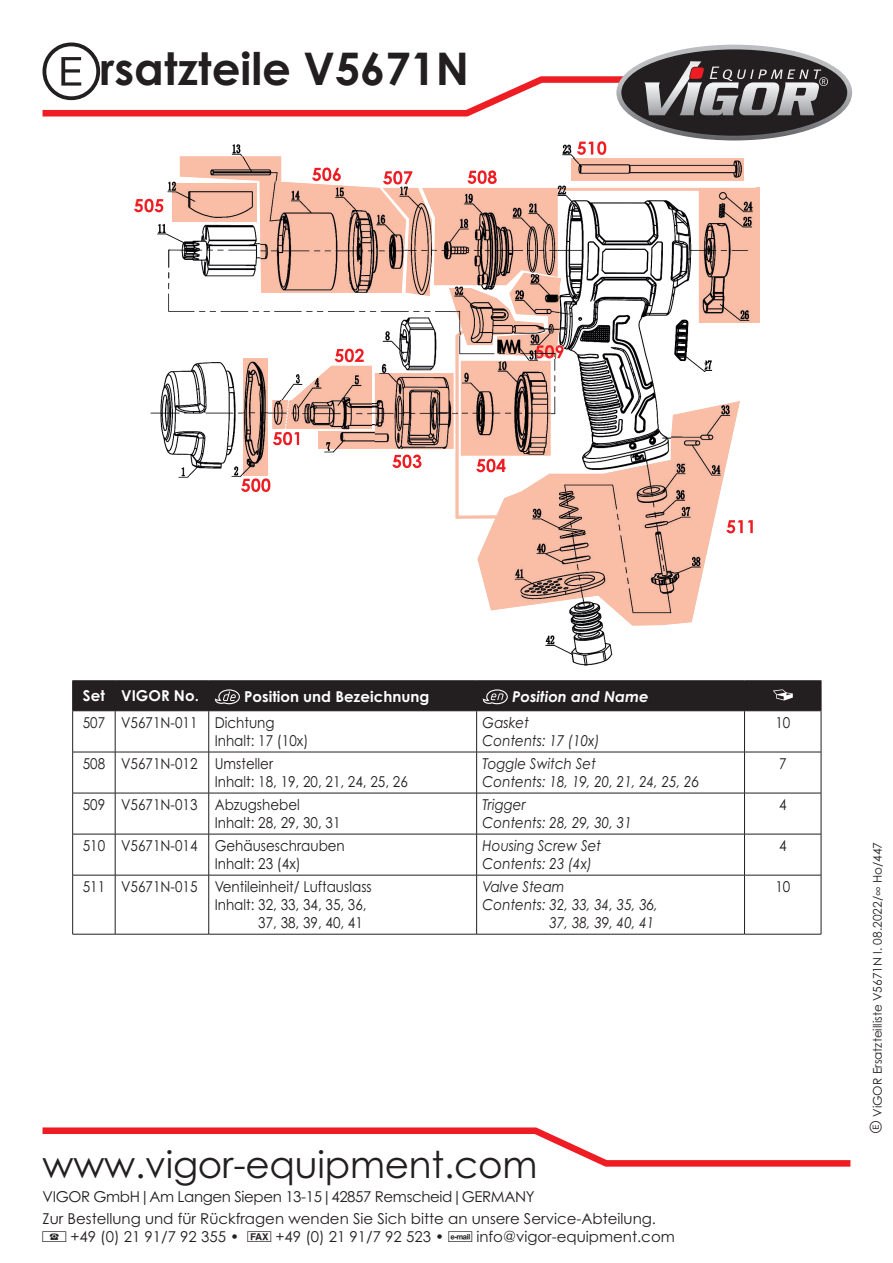
<style>
.page{position:relative;width:893px;height:1263px;background:#fff}
.page>*{position:absolute;margin:0;border:0;box-sizing:border-box;transform-origin:0 0}
.t1{font:700 45px "Century Gothic Pro Cyr";color:#231f20}
.t2{font:37.35px "Century Gothic Pro Cyr";letter-spacing:-.005em;color:#231f20}
.t3{font:700 18px "Century Gothic Pro Cyr";color:#ee1d23}
.t4{font:15px/18px "Century Gothic Pro Cyr";color:#231f20;scale:.9 1}
.t5{font:italic 15px/18px "Century Gothic Pro Cyr";color:#231f20;scale:.9 1}
.t6{font:15px/18px "Century Gothic Pro Cyr";color:#231f20}
.t7{font:15px "Century Gothic Pro Cyr";letter-spacing:-.025em;color:#231f20}
.t8{font:700 15px "Century Gothic Pro Cyr";color:#fff}
.t9{font:italic 700 15px "Century Gothic Pro Cyr";color:#fff}
.t10{font:12px "Century Gothic Pro Cyr";color:#231f20}
</style>
<div class="page">
<svg style="left:42px;top:1127px;width:809px;height:40px"></svg>
<hr style="left:72px;top:680px;width:43px;height:1px;background:#231f20">
<hr style="left:115px;top:680px;width:94px;height:1px;background:#231f20">
<hr style="left:209px;top:680px;width:268px;height:1px;background:#231f20">
<hr style="left:477px;top:680px;width:267px;height:1px;background:#231f20">
<hr style="left:744px;top:680px;width:77px;height:1px;background:#231f20">
<hr style="left:72px;top:711px;width:1px;height:41px;background:#231f20">
<hr style="left:115px;top:711px;width:1px;height:41px;background:#231f20">
<hr style="left:208px;top:711px;width:1px;height:41px;background:#231f20">
<hr style="left:476px;top:711px;width:1px;height:41px;background:#231f20">
<hr style="left:744px;top:711px;width:1px;height:41px;background:#231f20">
<hr style="left:821px;top:711px;width:1px;height:41px;background:#231f20">
<hr style="left:72px;top:752px;width:43px;height:1px;background:#231f20">
<hr style="left:72px;top:752px;width:1px;height:41px;background:#231f20">
<hr style="left:115px;top:752px;width:94px;height:1px;background:#231f20">
<hr style="left:115px;top:752px;width:1px;height:41px;background:#231f20">
<hr style="left:209px;top:752px;width:268px;height:1px;background:#231f20">
<hr style="left:208px;top:752px;width:1px;height:41px;background:#231f20">
<hr style="left:477px;top:752px;width:267px;height:1px;background:#231f20">
<hr style="left:476px;top:752px;width:1px;height:41px;background:#231f20">
<hr style="left:744px;top:752px;width:77px;height:1px;background:#231f20">
<hr style="left:744px;top:752px;width:1px;height:41px;background:#231f20">
<hr style="left:821px;top:752px;width:1px;height:41px;background:#231f20">
<hr style="left:72px;top:793px;width:43px;height:1px;background:#231f20">
<hr style="left:72px;top:793px;width:1px;height:41px;background:#231f20">
<hr style="left:115px;top:793px;width:94px;height:1px;background:#231f20">
<hr style="left:115px;top:793px;width:1px;height:41px;background:#231f20">
<hr style="left:209px;top:793px;width:268px;height:1px;background:#231f20">
<hr style="left:208px;top:793px;width:1px;height:41px;background:#231f20">
<hr style="left:477px;top:793px;width:267px;height:1px;background:#231f20">
<hr style="left:476px;top:793px;width:1px;height:41px;background:#231f20">
<hr style="left:744px;top:793px;width:77px;height:1px;background:#231f20">
<hr style="left:744px;top:793px;width:1px;height:41px;background:#231f20">
<hr style="left:821px;top:793px;width:1px;height:41px;background:#231f20">
<hr style="left:72px;top:834px;width:43px;height:1px;background:#231f20">
<hr style="left:72px;top:834px;width:1px;height:41px;background:#231f20">
<hr style="left:115px;top:834px;width:94px;height:1px;background:#231f20">
<hr style="left:115px;top:834px;width:1px;height:41px;background:#231f20">
<hr style="left:209px;top:834px;width:268px;height:1px;background:#231f20">
<hr style="left:208px;top:834px;width:1px;height:41px;background:#231f20">
<hr style="left:477px;top:834px;width:267px;height:1px;background:#231f20">
<hr style="left:476px;top:834px;width:1px;height:41px;background:#231f20">
<hr style="left:744px;top:834px;width:77px;height:1px;background:#231f20">
<hr style="left:744px;top:834px;width:1px;height:41px;background:#231f20">
<hr style="left:821px;top:834px;width:1px;height:41px;background:#231f20">
<hr style="left:72px;top:875px;width:43px;height:1px;background:#231f20">
<hr style="left:72px;top:875px;width:1px;height:59px;background:#231f20">
<hr style="left:115px;top:875px;width:94px;height:1px;background:#231f20">
<hr style="left:115px;top:875px;width:1px;height:59px;background:#231f20">
<hr style="left:209px;top:875px;width:268px;height:1px;background:#231f20">
<hr style="left:208px;top:875px;width:1px;height:59px;background:#231f20">
<hr style="left:477px;top:875px;width:267px;height:1px;background:#231f20">
<hr style="left:476px;top:875px;width:1px;height:59px;background:#231f20">
<hr style="left:744px;top:875px;width:77px;height:1px;background:#231f20">
<hr style="left:744px;top:875px;width:1px;height:59px;background:#231f20">
<hr style="left:821px;top:875px;width:1px;height:59px;background:#231f20">
<hr style="left:72px;top:934px;width:43px;height:1px;background:#231f20">
<hr style="left:115px;top:934px;width:94px;height:1px;background:#231f20">
<hr style="left:209px;top:934px;width:268px;height:1px;background:#231f20">
<hr style="left:477px;top:934px;width:267px;height:1px;background:#231f20">
<hr style="left:744px;top:934px;width:77px;height:1px;background:#231f20">
<div style="left:72px;top:681px;width:750px;height:30px;background:#231f20"></div>
<div style="left:699px;top:188px;width:61px;height:135px;background:#fabda6"></div>
<img style="left:147px;top:144px;width:152px;height:344px">
<img style="left:406px;top:144px;width:350px;height:49px">
<img style="left:350px;top:285px;width:101px;height:184px">
<img style="left:554px;top:193px;width:151px;height:208px">
<img style="left:299px;top:311px;width:51px;height:142px">
<img style="left:451px;top:285px;width:100px;height:226px">
<img style="left:705px;top:360px;width:48px;height:174px">
<img style="left:545px;top:626px;width:68px;height:40px">
<img style="left:180px;top:156px;width:101px;height:26px">
<img style="left:259px;top:180px;width:147px;height:113px">
<img style="left:383px;top:188px;width:49px;height:108px">
<img style="left:500px;top:361px;width:51px;height:40px">
<img style="left:422px;top:188px;width:136px;height:97px">
<img style="left:699px;top:188px;width:57px;height:135px">
<img style="left:518px;top:188px;width:204px;height:3px">
<img style="left:500px;top:321px;width:59px;height:35px">
<img style="left:477px;top:401px;width:263px;height:225px">
<img style="left:318px;top:431px;width:57px;height:18px">
<img style="left:375px;top:373px;width:78px;height:76px">
<img style="left:291px;top:366px;width:81px;height:63px">
<img style="left:272px;top:400px;width:24px;height:29px">
<img style="left:244px;top:358px;width:24px;height:118px">
<img style="left:172px;top:184px;width:85px;height:37px">
<img style="left:571px;top:159px;width:172px;height:21px">
<img style="left:284px;top:397px;width:6px;height:35px">
<img style="left:548px;top:317px;width:11px;height:16px">
<img style="left:509px;top:273px;width:52px;height:44px">
<img style="left:449px;top:288px;width:96px;height:57px">
<img style="left:456px;top:327px;width:44px;height:192px">
<img style="left:241px;top:478px;width:29px;height:14px">
<img style="left:273px;top:432px;width:26px;height:13px">
<img style="left:392px;top:454px;width:29px;height:14px">
<img style="left:147px;top:199px;width:16px;height:13px">
<img style="left:476px;top:459px;width:30px;height:13px">
<img style="left:312px;top:167px;width:29px;height:14px">
<img style="left:383px;top:171px;width:29px;height:14px">
<img style="left:467px;top:170px;width:30px;height:14px">
<img style="left:535px;top:345px;width:29px;height:14px">
<img style="left:535px;top:345px;width:22px;height:12px">
<img style="left:577px;top:141px;width:29px;height:14px">
<img style="left:726px;top:520px;width:27px;height:13px">
<img style="left:335px;top:349px;width:29px;height:13px">
<svg style="left:42px;top:44px;width:810px;height:96px"></svg>
<h1 class="t1" style="left:100px;top:41px;width:370px">rsatzteile V5671N</h1>
<p class="t3" style="left:134px;top:194px;width:32px">505</p>
<p class="t8" style="left:83px;top:686px;width:117px">Set VIGOR No.</p>
<p class="t8" style="left:244px;top:687px;width:187px">Position und Bezeichnung</p>
<p class="t9" style="left:512px;top:687px;width:138px">Position and Name</p>
<p class="t4" style="left:215px;top:713px;width:105px;text-indent:-132px">507 V5671N-011 Dichtung<br>Inhalt: 17 (10x)</p>
<p class="t5" style="left:483px;top:713px;width:132px">Gasket<br>Contents: 17 (10x)</p>
<p class="t4" style="left:775px;top:713px;width:18px">10</p>
<p class="t4" style="left:215px;top:754px;width:216px;text-indent:-132px">508 V5671N-012 Umsteller<br>Inhalt: 18, 19, 20, 21, 24, 25, 26</p>
<p class="t5" style="left:483px;top:754px;width:242px">Toggle Switch Set<br>Contents: 18, 19, 20, 21, 24, 25, 26</p>
<p class="t4" style="left:779px;top:754px;width:10px">7</p>
<p class="t4" style="left:215px;top:795px;width:141px;text-indent:-132px">509 V5671N-013 Abzugshebel<br>Inhalt: 28, 29, 30, 31</p>
<p class="t5" style="left:483px;top:796px;width:167px">Trigger<br>Contents: 28, 29, 30, 31</p>
<p class="t4" style="left:779px;top:795px;width:10px">4</p>
<p class="t4" style="left:215px;top:836px;width:146px;text-indent:-132px">510 V5671N-014 Gehäuseschrauben<br>Inhalt: 23 (4x)</p>
<p class="t5" style="left:483px;top:837px;width:133px">Housing Screw Set<br>Contents: 23 (4x)</p>
<p class="t4" style="left:779px;top:836px;width:10px">4</p>
<p class="t4" style="left:83px;top:878px;width:323px">511 V5671N-015 Ventileinheit/ Luftauslass</p>
<p class="t4" style="left:215px;top:896px;width:170px">Inhalt: 32, 33, 34, 35, 36,</p>
<p class="t4" style="left:258px;top:914px;width:118px">37, 38, 39, 40, 41</p>
<p class="t5" style="left:483px;top:878px;width:93px">Valve Steam</p>
<p class="t5" style="left:483px;top:896px;width:196px">Contents: 32, 33, 34, 35, 36,</p>
<p class="t5" style="left:550px;top:914px;width:118px">37, 38, 39, 40, 41</p>
<p class="t4" style="left:775px;top:878px;width:18px">10</p>
<h2 class="t2" style="left:43px;top:1142px;width:496px">www.vigor-equipment.com</h2>
<p class="t7" style="left:43px;top:1187px;width:494px">VIGOR GmbH|Am Langen Siepen 13-15|42857 Remscheid|GERMANY</p>
<p class="t6" style="left:70px;top:1209px;width:587px;text-indent:-28px">Zur Bestellung und für Rückfragen wenden Sie Sich bitte an unsere Service-Abteilung. +49 (0) 21 91/7 92 355 •</p>
<p class="t6" style="left:275px;top:1227px;width:170px">+49 (0) 21 91/7 92 523 •</p>
<p class="t6" style="left:476px;top:1227px;width:200px">info@vigor-equipment.com</p>
<p class="t10" style="left:870px;top:1117px;width:276px;rotate:-90deg">ViGOR Ersatzteilliste V5671N I. 08.2022/∞ Ho/447</p>
</div>
